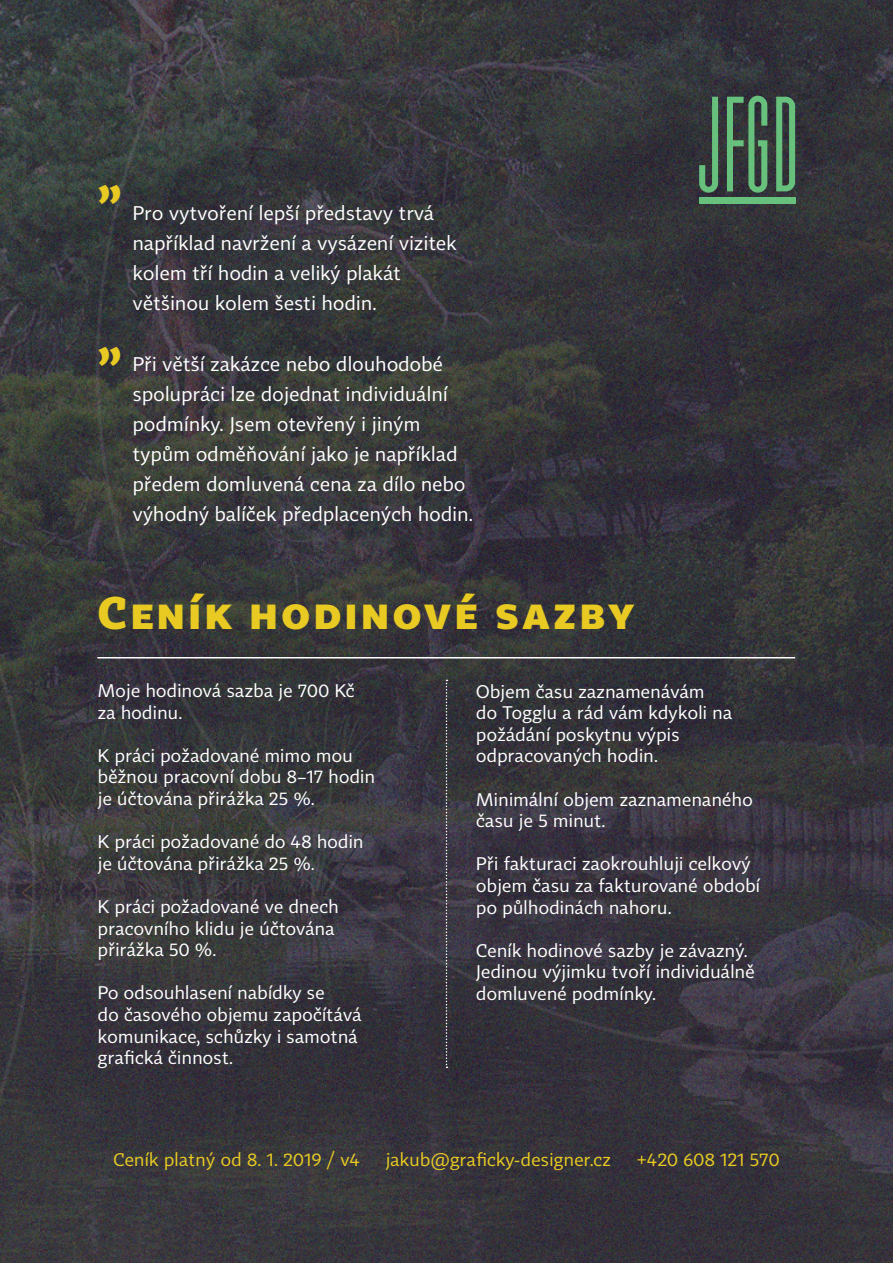
<style>
.page{position:relative;width:893px;height:1263px;background:#fff}
.page>*{position:absolute;margin:0;border:0;box-sizing:border-box;transform-origin:0 0}
.t1{font:700 45px "Tabac Sans";letter-spacing:.08em;color:#e8ca23}
.t2{font:19.5px/30px "Tabac Sans";letter-spacing:.02em;color:#fff}
.t3{font:18px/21.6px "Tabac Sans";letter-spacing:.02em;color:#fff}
.t4{font:18px "Tabac Sans";letter-spacing:.02em;color:#e8ca23}
</style>
<div class="page">
<img style="left:0;top:0;width:893px;height:1263px">
<svg style="left:699px;top:97px;width:19px;height:96px;background:#476c54"></svg>
<svg style="left:727px;top:96px;width:40px;height:97px;background:#4a7357"></svg>
<svg style="left:776px;top:97px;width:19px;height:94px;background:#548f65"></svg>
<div style="left:699px;top:197px;width:96px;height:6px;background:#67c07c"></div>
<svg style="left:446px;top:680px;width:1px;height:388px"></svg>
<hr style="left:97px;top:657px;width:698px;height:1px;background:#fff">
<p class="t1" style="left:98px;top:151px;width:26px">„</p>
<p class="t2" style="left:133px;top:198px;width:303px">Pro vytvoření lepší představy trvá</p>
<p class="t2" style="left:133px;top:228px;width:325px">například navržení a vysázení vizitek</p>
<p class="t2" style="left:133px;top:258px;width:270px">kolem tří hodin a veliký plakát</p>
<p class="t2" style="left:133px;top:288px;width:245px">většinou kolem šesti hodin.</p>
<p class="t1" style="left:98px;top:312px;width:26px">„</p>
<p class="t2" style="left:133px;top:349px;width:311px">Při větší zakázce nebo dlouhodobé</p>
<p class="t2" style="left:133px;top:379px;width:316px">spolupráci lze dojednat individuální</p>
<p class="t2" style="left:133px;top:409px;width:342px">podmínky. Jsem otevřený i jiným typům odměňování jako je například předem domluvená cena za dílo nebo výhodný balíček předplacených hodin.</p>
<p class="t1" style="left:98px;top:585px;width:538px">Ceník hodinové sazby</p>
<p class="t3" style="left:98px;top:680px;width:258px">Moje hodinová sazba je 700 Kč za hodinu.</p>
<p class="t3" style="left:98px;top:745px;width:279px">K práci požadované mimo mou běžnou pracovní dobu 8–17 hodin je účtována přirážka 25 %.</p>
<p class="t3" style="left:98px;top:831px;width:267px">K práci požadované do 48 hodin je účtována přirážka 25 %.</p>
<p class="t3" style="left:98px;top:896px;width:242px">K práci požadované ve dnech</p>
<p class="t3" style="left:98px;top:917px;width:238px">pracovního klidu je účtována přirážka 50 %.</p>
<p class="t3" style="left:98px;top:982px;width:265px">Po odsouhlasení nabídky se<br>do časového objemu započítává</p>
<p class="t3" style="left:98px;top:1025px;width:261px">komunikace, schůzky i samotná</p>
<p class="t3" style="left:98px;top:1047px;width:137px">grafická činnost.</p>
<p class="t3" style="left:476px;top:681px;width:257px">Objem času zaznamenávám<br>do Togglu a rád vám kdykoli na požádání poskytnu výpis odpracovaných hodin.</p>
<p class="t3" style="left:476px;top:789px;width:278px">Minimální objem zaznamenaného času je 5 minut.</p>
<p class="t3" style="left:476px;top:853px;width:285px">Při fakturaci zaokrouhluji celkový objem času za fakturované období po půlhodinách nahoru.</p>
<p class="t3" style="left:476px;top:940px;width:280px">Ceník hodinové sazby je závazný.<br>Jedinou výjimku tvoří individuálně domluvené podmínky.</p>
<p class="t4" style="left:113px;top:1149px;width:248px">Ceník platný od 8. 1. 2019 / v4</p>
<p class="t4" style="left:386px;top:1149px;width:227px">jakub@graficky-designer.cz</p>
<p class="t4" style="left:637px;top:1149px;width:144px">+420 608 121 570</p>
</div>
